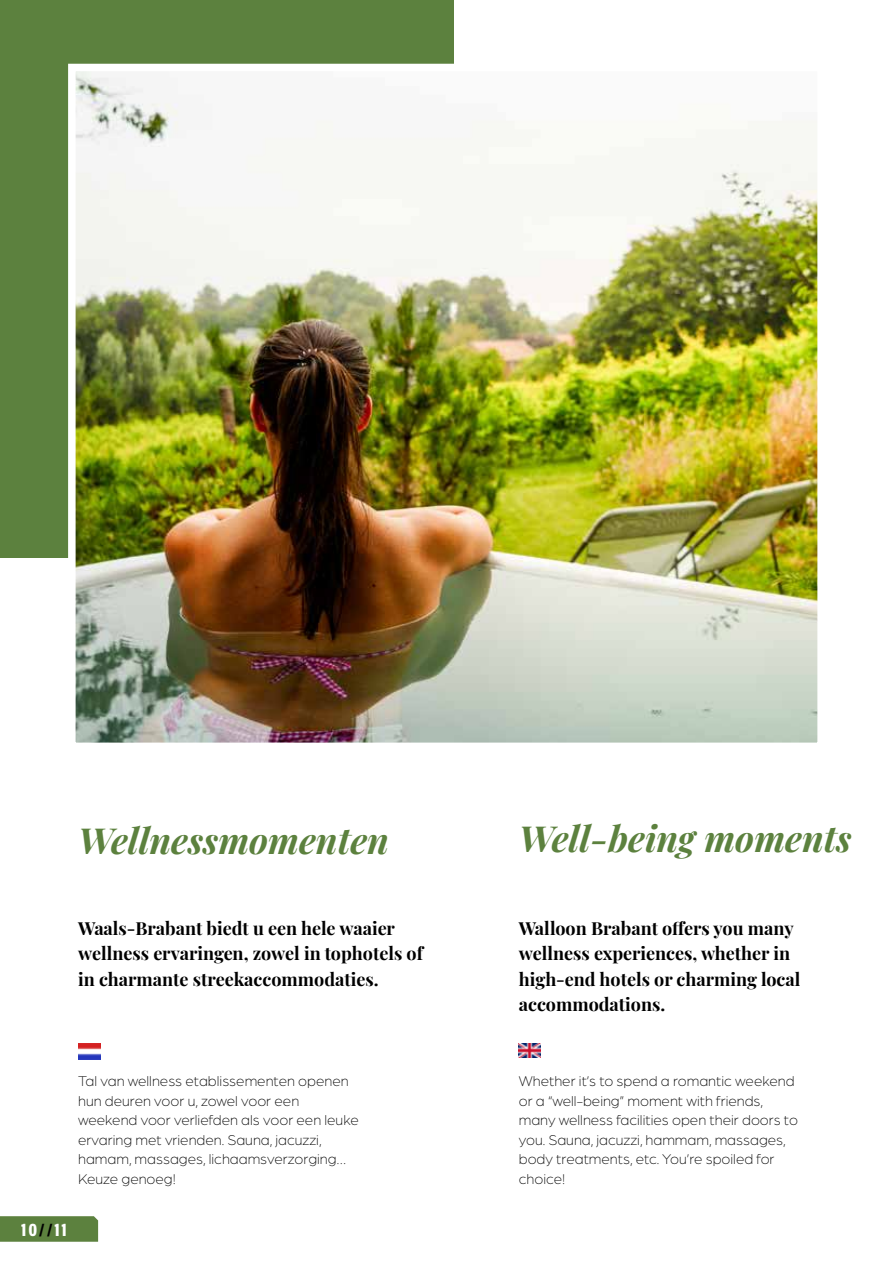
<style>
.page{position:relative;width:893px;height:1263px;background:#fff}
.page>*{position:absolute;margin:0;border:0;box-sizing:border-box;transform-origin:0 0}
.t1{font:italic 700 36px "Playfair Display";color:#5c813e}
.t2{font:700 18px/25.5px "Playfair Display";color:#000}
.t3{font:900 18px "Acumin Pro Cond";color:#fff}
.t4{font:300 15px/19.5px "Arboria";color:#000}
.s1{color:#000}
</style>
<div class="page">
<div style="left:0;top:0;width:453px;height:558px;background:#5c813e"></div>
<img style="left:68px;top:60px;width:750px;height:683px">
<img style="left:78px;top:1044px;width:22px;height:15px">
<img style="left:519px;top:1044px;width:22px;height:13px">
<svg style="left:0;top:1216px;width:98px;height:26px;background:#5f8342"></svg>
<h1 class="t1" style="left:78px;top:811px;width:312px">Wellnessmomenten</h1>
<p class="t2" style="left:78px;top:914px;width:346px">Waals-Brabant biedt u een hele waaier wellness ervaringen, zowel in tophotels of in charmante streekaccommodaties.</p>
<p class="t4" style="left:78px;top:1071px;width:282px">Tal van wellness etablissementen openen hun deuren voor u, zowel voor een weekend voor verliefden als voor een leuke ervaring met vrienden. Sauna, jacuzzi, hamam, massages, lichaamsverzorging… Keuze genoeg!</p>
<p class="t3" style="left:21px;top:1217px;width:47px">10<span class="s1">//</span>11</p>
<h1 class="t1" style="left:519px;top:809px;width:334px">Well-being moments</h1>
<p class="t2" style="left:519px;top:914px;width:283px">Walloon Brabant offers you many wellness experiences, whether in high-end hotels or charming local accommodations.</p>
<p class="t4" style="left:519px;top:1071px;width:281px">Whether it’s to spend a romantic weekend or a “well-being” moment with friends, many wellness facilities open their doors to you. Sauna, jacuzzi, hammam, massages, body treatments, etc. You’re spoiled for choice!</p>
</div>
